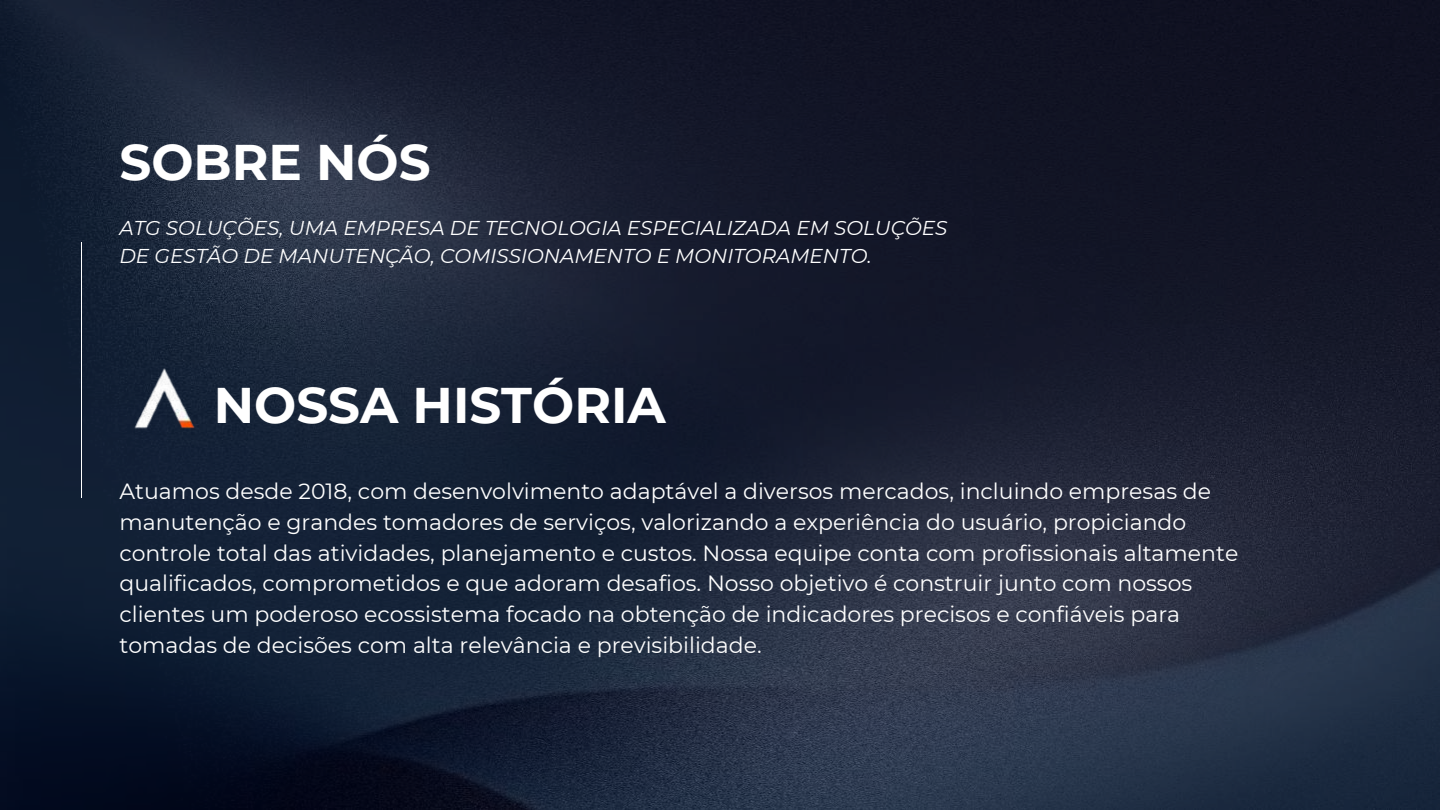
<style>
.page{position:relative;width:1440px;height:810px;background:#fff}
.page>*{position:absolute;margin:0;border:0;box-sizing:border-box;transform-origin:0 0}
.t1{font:700 50px "Montserrat";color:#fff}
.t2{font:22px/30.8px "Montserrat";color:#fff}
.t3{font:italic 20px/27.8px "Montserrat";color:#fff}
</style>
<div class="page">
<img style="left:0;top:0;width:1440px;height:810px">
<hr style="left:81px;top:242px;width:1px;height:256px;background:#fff">
<img style="left:119px;top:345px;width:75px;height:90px">
<h1 class="t1" style="left:119px;top:132px;width:313px">SOBRE NÓS</h1>
<p class="t3" style="left:119px;top:214px;width:830px">ATG SOLUÇÕES, UMA EMPRESA DE TECNOLOGIA ESPECIALIZADA EM SOLUÇÕES<br>DE GESTÃO DE MANUTENÇÃO, COMISSIONAMENTO E MONITORAMENTO.</p>
<h1 class="t1" style="left:214px;top:375px;width:454px">NOSSA HISTÓRIA</h1>
<p class="t2" style="left:119px;top:476px;width:1120px">Atuamos desde 2018, com desenvolvimento adaptável a diversos mercados, incluindo empresas de manutenção e grandes tomadores de serviços, valorizando a experiência do usuário, propiciando controle total das atividades, planejamento e custos. Nossa equipe conta com profissionais altamente qualificados, comprometidos e que adoram desafios. Nosso objetivo é construir junto com nossos clientes um poderoso ecossistema focado na obtenção de indicadores precisos e confiáveis para tomadas de decisões com alta relevância e previsibilidade.</p>
</div>
